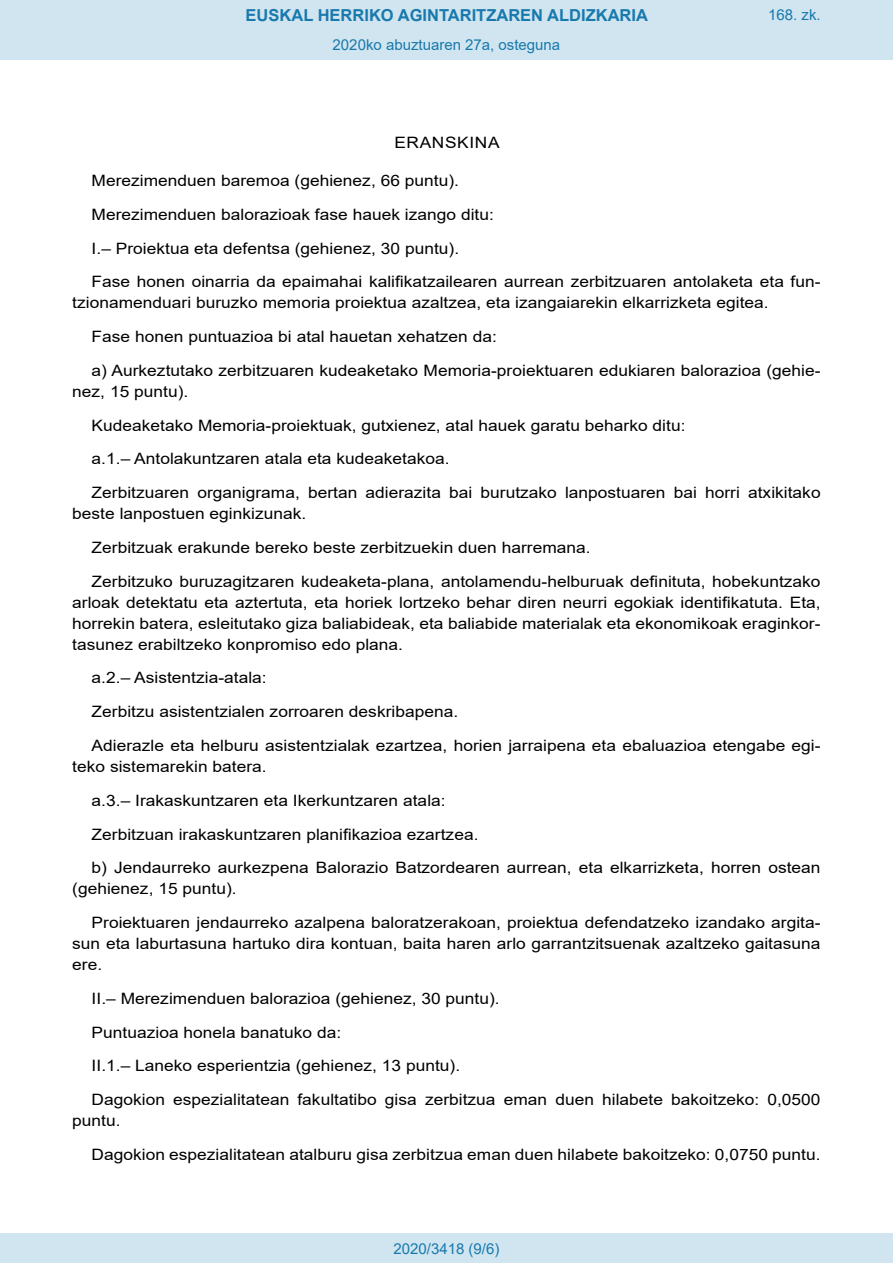
<style>
.page{position:relative;width:893px;height:1263px;background:#fff}
.page>*{position:absolute;margin:0;border:0;box-sizing:border-box;transform-origin:0 0}
.t1{font:700 16.5px "Arial";color:#1879ad}
.BOPVDetalle{font:15.6px/21px "Arial";color:#000;scale:1.11 1}
.BOPVClave{font:15.6px "Arial";letter-spacing:.035em;color:#000;scale:1.11 1}
.Paginacion_Centro{font:15px "Arial";color:#1879ad}
</style>
<div class="page">
<div style="left:0;top:0;width:893px;height:60px;background:#d0e5f0"></div>
<div style="left:0;top:1233px;width:893px;height:30px;background:#d0e5f0"></div>
<p class="t1" style="left:246px;top:3px;width:404px">EUSKAL HERRIKO AGINTARITZAREN ALDIZKARIA</p>
<p class="Paginacion_Centro" style="left:333px;top:35px;width:229px">2020ko abuztuaren 27a, osteguna</p>
<p class="Paginacion_Centro" style="left:768px;top:5px;width:54px">168. zk.</p>
<p class="BOPVClave" style="left:394px;top:132px;width:96px">ERANSKINA</p>
<p class="BOPVDetalle" style="left:92px;top:170px;width:332px">Merezimenduen baremoa (gehienez, 66 puntu).</p>
<p class="BOPVDetalle" style="left:92px;top:204px;width:364px">Merezimenduen balorazioak fase hauek izango ditu:</p>
<p class="BOPVDetalle" style="left:92px;top:238px;width:333px">I.– Proiektua eta defentsa (gehienez, 30 puntu).</p>
<p class="BOPVDetalle" style="left:72px;top:271px;width:676px;text-indent:19px">Fase honen oinarria da epaimahai kalifikatzailearen aurrean zerbitzuaren antolaketa eta fun&shy;tzionamenduari buruzko memoria proiektua azaltzea, eta izangaiarekin elkarrizketa egitea.</p>
<p class="BOPVDetalle" style="left:92px;top:326px;width:367px">Fase honen puntuazioa bi atal hauetan xehatzen da:</p>
<p class="BOPVDetalle" style="left:72px;top:360px;width:676px;text-indent:19px">a) Aurkeztutako zerbitzuaren kudeaketako Memoria-proiektuaren edukiaren balorazioa (gehie&shy;nez, 15 puntu).</p>
<p class="BOPVDetalle" style="left:92px;top:415px;width:536px">Kudeaketako Memoria-proiektuak, gutxienez, atal hauek garatu beharko ditu:</p>
<p class="BOPVDetalle" style="left:92px;top:448px;width:324px">a.1.– Antolakuntzaren atala eta kudeaketakoa.</p>
<p class="BOPVDetalle" style="left:72px;top:482px;width:676px;text-indent:19px">Zerbitzuaren organigrama, bertan adierazita bai burutzako lanpostuaren bai horri atxikitako beste lanpostuen eginkizunak.</p>
<p class="BOPVDetalle" style="left:92px;top:537px;width:451px">Zerbitzuak erakunde bereko beste zerbitzuekin duen harremana.</p>
<p class="BOPVDetalle" style="left:72px;top:571px;width:676px;text-align:justify;text-indent:19px">Zerbitzuko buruzagitzaren kudeaketa-plana, antolamendu-helburuak definituta, hobekuntzako arloak detektatu eta aztertuta, eta horiek lortzeko behar diren neurri egokiak identifikatuta. Eta, horrekin batera, esleitutako giza baliabideak, eta baliabide materialak eta ekonomikoak eraginkor&shy;tasunez erabiltzeko konpromiso edo plana.</p>
<p class="BOPVDetalle" style="left:92px;top:667px;width:159px">a.2.– Asistentzia-atala:</p>
<p class="BOPVDetalle" style="left:92px;top:701px;width:332px">Zerbitzu asistentzialen zorroaren deskribapena.</p>
<p class="BOPVDetalle" style="left:72px;top:735px;width:676px;text-indent:19px">Adierazle eta helburu asistentzialak ezartzea, horien jarraipena eta ebaluazioa etengabe egi&shy;teko sistemarekin batera.</p>
<p class="BOPVDetalle" style="left:92px;top:790px;width:320px">a.3.– Irakaskuntzaren eta Ikerkuntzaren atala:</p>
<p class="BOPVDetalle" style="left:92px;top:823px;width:350px">Zerbitzuan irakaskuntzaren planifikazioa ezartzea.</p>
<p class="BOPVDetalle" style="left:72px;top:857px;width:676px;text-indent:19px">b) Jendaurreko aurkezpena Balorazio Batzordearen aurrean, eta elkarrizketa, horren ostean (gehienez, 15 puntu).</p>
<p class="BOPVDetalle" style="left:72px;top:912px;width:676px;text-align:justify;text-indent:19px">Proiektuaren jendaurreko azalpena baloratzerakoan, proiektua defendatzeko izandako argita&shy;sun eta laburtasuna hartuko dira kontuan, baita haren arlo garrantzitsuenak azaltzeko gaitasuna ere.</p>
<p class="BOPVDetalle" style="left:92px;top:988px;width:369px">II.– Merezimenduen balorazioa (gehienez, 30 puntu).</p>
<p class="BOPVDetalle" style="left:92px;top:1021px;width:226px">Puntuazioa honela banatuko da:</p>
<p class="BOPVDetalle" style="left:92px;top:1055px;width:334px">II.1.– Laneko esperientzia (gehienez, 13 puntu).</p>
<p class="BOPVDetalle" style="left:72px;top:1089px;width:676px;text-indent:19px">Dagokion espezialitatean fakultatibo gisa zerbitzua eman duen hilabete bakoitzeko: 0,0500 puntu.</p>
<p class="BOPVDetalle" style="left:92px;top:1144px;width:658px">Dagokion espezialitatean atalburu gisa zerbitzua eman duen hilabete bakoitzeko: 0,0750 puntu.</p>
<p class="Paginacion_Centro" style="left:393px;top:1238px;width:107px">2020/3418 (9/6)</p>
</div>
